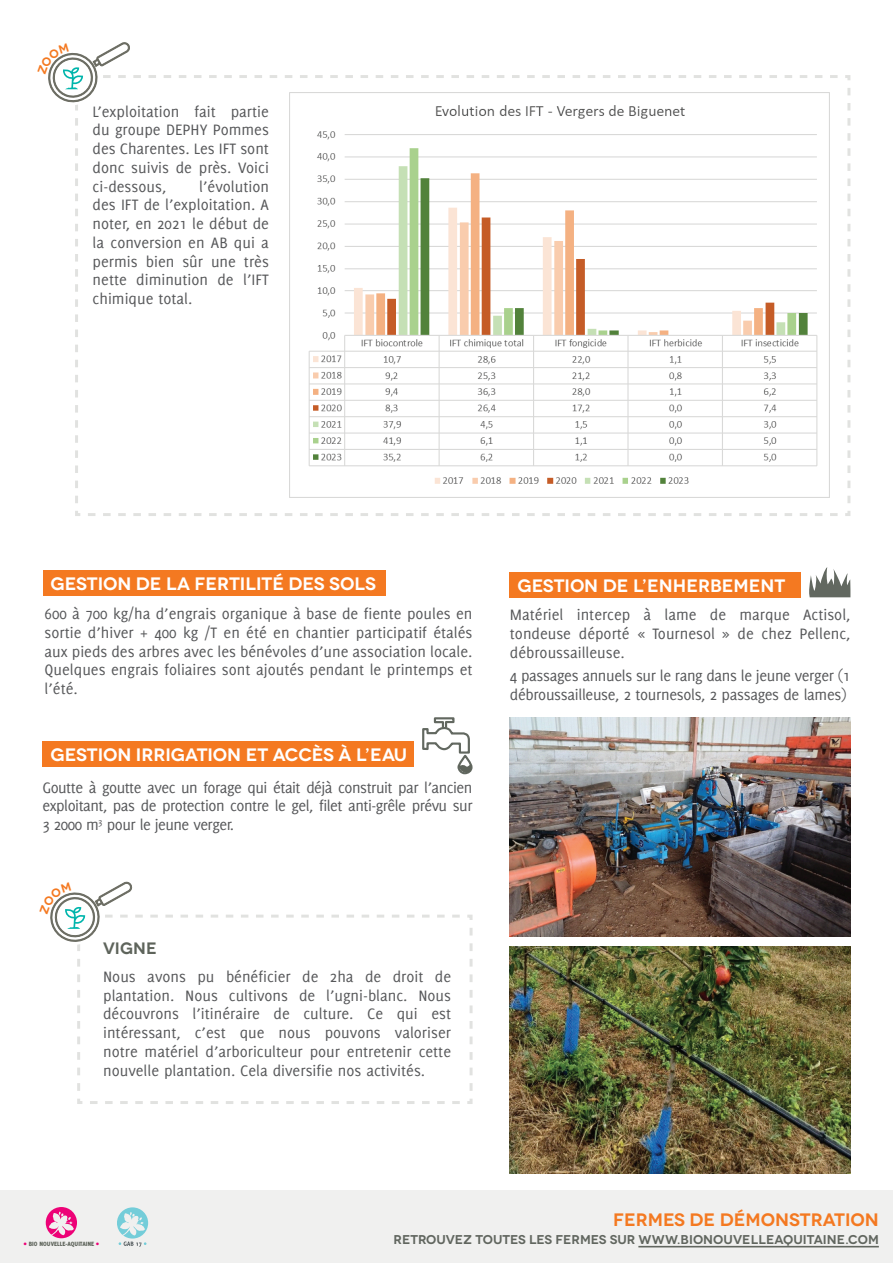
<style>
.page{position:relative;width:893px;height:1263px;background:#fff}
.page>*{position:absolute;margin:0;border:0;box-sizing:border-box;transform-origin:0 0}
.t1{font:600 18px "Novecentowide";color:#fff}
.t2{font:600 18px "Novecentowide";letter-spacing:-.005em;color:#f47921}
.t3{font:16.5px/18.8px "Delicious";color:#57585a;text-align:justify}
.t4{font:16.5px/18.8px "Delicious";letter-spacing:-.02em;color:#57585a}
.t5{font:600 16.5px "Novecentowide";letter-spacing:.005em;color:#5e645b}
.t6{font:600 12.75px "Novecentowide";color:#61665f}
.t7{font:800 6.75px "Delicious";color:#5e645b}
.s1{color:#ed0277}
</style>
<div class="page">
<div style="left:0;top:1190px;width:893px;height:73px;background:#f0f0ef"></div>
<hr style="left:638px;top:1246px;width:241px;height:1px;background:#61665f">
<svg style="left:117px;top:1207px;width:31px;height:40px"></svg>
<svg style="left:46px;top:1207px;width:31px;height:31px"></svg>
<svg style="left:75px;top:75px;width:776px;height:441px"></svg>
<div style="left:43px;top:570px;width:343px;height:26px;background:#f47921"></div>
<div style="left:510px;top:572px;width:291px;height:25px;background:#f47921"></div>
<svg style="left:809px;top:567px;width:41px;height:30px"></svg>
<div style="left:43px;top:741px;width:371px;height:26px;background:#f47921"></div>
<svg style="left:422px;top:717px;width:48px;height:38px"></svg>
<div style="left:457px;top:755px;width:16px;height:19px;border:2px solid #626860;border-radius:6px"></div>
<svg style="left:459px;top:764px;width:14px;height:9px"></svg>
<img style="left:510px;top:717px;width:340px;height:219px">
<img style="left:510px;top:947px;width:340px;height:226px">
<svg style="left:77px;top:914px;width:396px;height:190px"></svg>
<svg style="left:48px;top:42px;width:790px;height:465px"></svg>
<svg style="left:50px;top:881px;width:410px;height:214px"></svg>
<p class="t3" style="left:93px;top:102px;width:178px">L’exploitation fait partie du groupe DEPHY Pommes des Charentes. Les IFT sont donc suivis de près. Voici ci-dessous,</p>
<p class="t3" style="left:93px;top:177px;width:178px;text-indent:107px">l’évolution des IFT de l’exploitation. A noter, en 2021 le début de la conversion en AB qui a permis bien sûr une très nette diminution de l’IFT chimique total.</p>
<p class="t1" style="left:51px;top:573px;width:327px">GESTION DE LA FERTILITÉ DES SOLS</p>
<p class="t3" style="left:45px;top:604px;width:429px">600 à 700 kg/ha d’engrais organique à base de fiente poules en sortie d’hiver + 400 kg /T en été en chantier participatif étalés aux pieds des arbres avec les bénévoles d’une association locale.<br>Quelques engrais foliaires sont ajoutés pendant le printemps et l’été.</p>
<p class="t3" style="left:510px;top:605px;width:342px">Matériel intercep à lame de marque Actisol, tondeuse déporté « Tournesol » de chez Pellenc, débroussailleuse.</p>
<p class="t1" style="left:517px;top:574px;width:270px">GESTION DE L’ENHERBEMENT</p>
<p class="t4" style="left:510px;top:666px;width:342px">4 passages annuels sur le rang dans le jeune verger (1 débroussailleuse, 2 tournesols, 2 passages de lames)</p>
<p class="t1" style="left:51px;top:744px;width:358px">GESTION IRRIGATION ET ACCÈS À L’EAU</p>
<p class="t3" style="left:43px;top:778px;width:432px">Goutte à goutte avec un forage qui était déjà construit par l’ancien exploitant, pas de protection contre le gel, filet anti-grêle prévu sur 3 2000 m<sup>3</sup> pour le jeune verger.</p>
<p class="t5" style="left:103px;top:938px;width:55px">VIGNE</p>
<p class="t3" style="left:103px;top:967px;width:349px">Nous avons pu bénéficier de 2ha de droit de plantation. Nous cultivons de l’ugni-blanc. Nous découvrons l’itinéraire de culture. Ce qui est intéressant, c’est que nous pouvons valoriser notre matériel d’arboriculteur pour entretenir cette nouvelle plantation. Cela diversifie nos activités.</p>
<p class="t2" style="left:613px;top:1209px;width:267px">FERMES DE DÉMONSTRATION</p>
<p class="t7" style="left:24px;top:1240px;width:77px"><span class="s1">•</span> BIO NOUVELLE-AQUITAINE <span class="s1">•</span></p>
<p class="t6" style="left:394px;top:1232px;width:487px">RETROUVEZ TOUTES LES FERMES SUR WWW.BIONOUVELLEAQUITAINE.COM</p>
</div>
